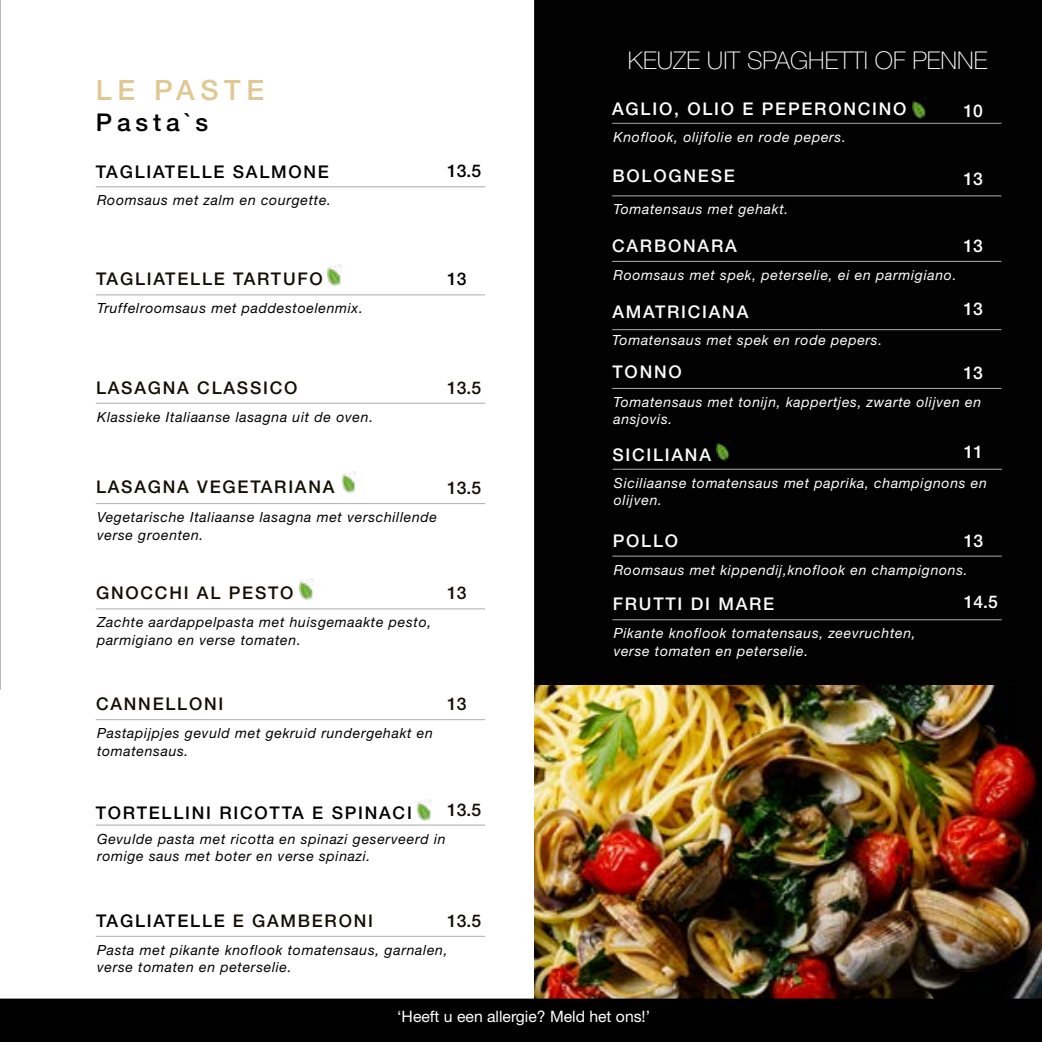
<style>
.page{position:relative;width:1042px;height:1042px;background:#fff}
.page>*{position:absolute;margin:0;border:0;box-sizing:border-box;transform-origin:0 0}
.t1{font:500 28px "Helvetica Neue LT Std";letter-spacing:.2em;color:#e0c893}
.t2{font:100 24.5px "Helvetica Neue LT Std";color:#fff}
.t3{font:500 24.5px "Helvetica Neue LT Std";letter-spacing:.2em;color:#000}
.t4{font:500 17.5px "Helvetica Neue LT Std";letter-spacing:.1em;color:#140f06}
.t5{font:500 17.5px "Helvetica Neue LT Std";letter-spacing:.1em;color:#000}
.t6{font:500 17.5px "Helvetica Neue LT Std";letter-spacing:.1em;color:#fbfbfb}
.t7{font:500 17.5px "Helvetica Neue LT Std";letter-spacing:.1em;color:#fff}
.t8{font:15.75px "Helvetica Neue";color:#fff}
.t9{font:italic 14px/17.5px "Helvetica Neue LT Std";letter-spacing:.05em;color:#000}
.t10{font:italic 14px/16.8px "Helvetica Neue LT Std";letter-spacing:.05em;color:#fff}
.s1{color:#140f06}
.s2{font-family:"Minion Pro";font-weight:400;font-size:21px;color:#000}
</style>
<div class="page">
<svg style="left:0;top:0;width:1px;height:690px"></svg>
<div style="left:534px;top:0;width:508px;height:685px;background:#020202"></div>
<hr style="left:96px;top:186px;width:389px;height:1px;background:#a5a5a5">
<hr style="left:96px;top:294px;width:389px;height:1px;background:#afacac">
<hr style="left:96px;top:403px;width:389px;height:1px;background:#afacac">
<hr style="left:96px;top:608px;width:389px;height:1px;background:#afacac">
<hr style="left:612px;top:123px;width:389px;height:1px;background:#a5a5a5">
<hr style="left:612px;top:195px;width:389px;height:1px;background:#afacac">
<hr style="left:612px;top:261px;width:389px;height:1px;background:#afacac">
<hr style="left:612px;top:329px;width:389px;height:1px;background:#afacac">
<hr style="left:96px;top:503px;width:389px;height:1px;background:#afacac">
<hr style="left:96px;top:719px;width:389px;height:1px;background:#afacac">
<hr style="left:612px;top:388px;width:389px;height:1px;background:#afacac">
<hr style="left:613px;top:469px;width:389px;height:1px;background:#afacac">
<hr style="left:96px;top:825px;width:389px;height:1px;background:#a5a5a5">
<hr style="left:96px;top:936px;width:389px;height:1px;background:#afacac">
<img style="left:534px;top:685px;width:508px;height:313px">
<hr style="left:612px;top:556px;width:389px;height:1px;background:#afacac">
<img style="left:327px;top:265px;width:15px;height:21px">
<img style="left:342px;top:471px;width:14px;height:21px">
<img style="left:300px;top:579px;width:14px;height:21px">
<img style="left:418px;top:799px;width:14px;height:21px">
<hr style="left:612px;top:619px;width:389px;height:1px;background:#afacac">
<img style="left:716px;top:440px;width:21px;height:21px">
<img style="left:912px;top:97px;width:21px;height:21px">
<svg style="left:0;top:998px;width:1042px;height:44px;background:#312b29"></svg>
<div style="left:1px;top:1000px;width:1041px;height:42px;background:#000"></div>
<h1 class="t1" style="left:96px;top:73px;width:170px">LE PASTE</h1>
<h2 class="t3" style="left:96px;top:108px;width:114px">Pasta`s</h2>
<p class="t5" style="left:96px;top:161px;width:235px">TAGLIATELLE SALMONE</p>
<p class="t5" style="left:447px;top:161px;width:36px">13.5</p>
<p class="t9" style="left:97px;top:191px;width:236px">Roomsaus met zalm en courgette.</p>
<p class="t4" style="left:96px;top:269px;width:228px">TAGLIATELLE TARTUFO</p>
<p class="t9" style="left:97px;top:299px;width:267px">Truffelroomsaus met paddestoelenmix.</p>
<p class="t5" style="left:447px;top:269px;width:21px">13</p>
<p class="t4" style="left:96px;top:377px;width:203px">LASAGNA CLASSICO</p>
<p class="t9" style="left:97px;top:408px;width:278px">Klassieke Italiaanse lasagna uit de oven.</p>
<p class="t4" style="left:447px;top:377px;width:36px">13.5</p>
<p class="t4" style="left:96px;top:476px;width:240px">LASAGNA VEGETARIANA</p>
<p class="t9" style="left:97px;top:508px;width:342px">Vegetarische Italiaanse lasagna met verschillende verse groenten.</p>
<p class="t4" style="left:447px;top:477px;width:36px">13.5</p>
<p class="t4" style="left:96px;top:583px;width:199px">GNOCCHI AL PESTO</p>
<p class="t9" style="left:97px;top:613px;width:336px">Zachte aardappelpasta met huisgemaakte pesto, parmigiano en verse tomaten.</p>
<p class="t4" style="left:447px;top:583px;width:21px">13</p>
<p class="t4" style="left:96px;top:693px;width:129px">CANNELLONI</p>
<p class="t9" style="left:97px;top:724px;width:337px">Pastapijpjes gevuld met gekruid rundergehakt en tomatensaus.</p>
<p class="t4" style="left:447px;top:693px;width:21px">13</p>
<p class="t5" style="left:96px;top:802px;width:318px">TORTELLINI RICOTTA E SPINACI</p>
<p class="t4" style="left:447px;top:799px;width:36px">13.5</p>
<p class="t9" style="left:97px;top:830px;width:350px">Gevulde pasta met ricotta en spinazi geserveerd in romige saus met boter en verse spinazi.</p>
<p class="t5" style="left:96px;top:910px;width:278px">TAGLIATELLE <span class="s1">E GAMBERONI</span></p>
<p class="t9" style="left:97px;top:941px;width:352px">Pasta met pikante knoflook tomatensaus, garnalen, verse tomaten en peterselie.</p>
<p class="t4" style="left:447px;top:910px;width:36px">13.5</p>
<h2 class="t2" style="left:628px;top:47px;width:361px">KEUZE UIT SPAGHETTI OF PENNE</h2>
<p class="t7" style="left:612px;top:98px;width:296px">AGLIO, OLIO E PEPERONCINO</p>
<p class="t7" style="left:963px;top:100px;width:21px">10</p>
<p class="t10" style="left:613px;top:128px;width:234px">Knoflook, olijfolie en rode pepers.</p>
<p class="t6" style="left:612px;top:166px;width:124px">BOLOGNESE</p>
<p class="t10" style="left:613px;top:201px;width:176px">Tomatensaus met gehakt.</p>
<p class="t7" style="left:963px;top:168px;width:21px">13</p>
<p class="t6" style="left:612px;top:235px;width:126px">CARBONARA</p>
<p class="t10" style="left:613px;top:266px;width:345px">Roomsaus met spek, peterselie, ei en parmigiano.</p>
<p class="t6" style="left:612px;top:301px;width:137px">AMATRICIANA</p>
<p class="t10" style="left:612px;top:332px;width:272px">Tomatensaus met spek en rode pepers.</p>
<p class="t7" style="left:963px;top:235px;width:21px">13</p>
<p class="t7" style="left:963px;top:298px;width:21px">13</p>
<p class="t6" style="left:612px;top:362px;width:71px">TONNO</p>
<p class="t10" style="left:613px;top:393px;width:369px">Tomatensaus met tonijn, kappertjes, zwarte olijven en ansjovis.</p>
<p class="t7" style="left:963px;top:362px;width:21px">13</p>
<p class="t7" style="left:963px;top:441px;width:21px">11</p>
<p class="t6" style="left:612px;top:444px;width:100px">SICILIANA</p>
<p class="t10" style="left:614px;top:474px;width:374px">Siciliaanse tomatensaus met paprika, champignons en olijven.</p>
<p class="t7" style="left:963px;top:530px;width:31px">13<span class="s2">1</span></p>
<p class="t6" style="left:613px;top:530px;width:67px">POLLO</p>
<p class="t10" style="left:614px;top:561px;width:355px">Roomsaus met kippendij,knoflook en champignons.</p>
<p class="t6" style="left:613px;top:593px;width:163px">FRUTTI DI MARE</p>
<p class="t10" style="left:614px;top:624px;width:303px;line-height:17.5px">Pikante knoflook tomatensaus, zeevruchten, verse tomaten en peterselie.</p>
<p class="t7" style="left:963px;top:591px;width:36px">14.5</p>
<p class="t8" style="left:397px;top:1007px;width:254px">‘Heeft u een allergie? Meld het ons!’</p>
</div>
